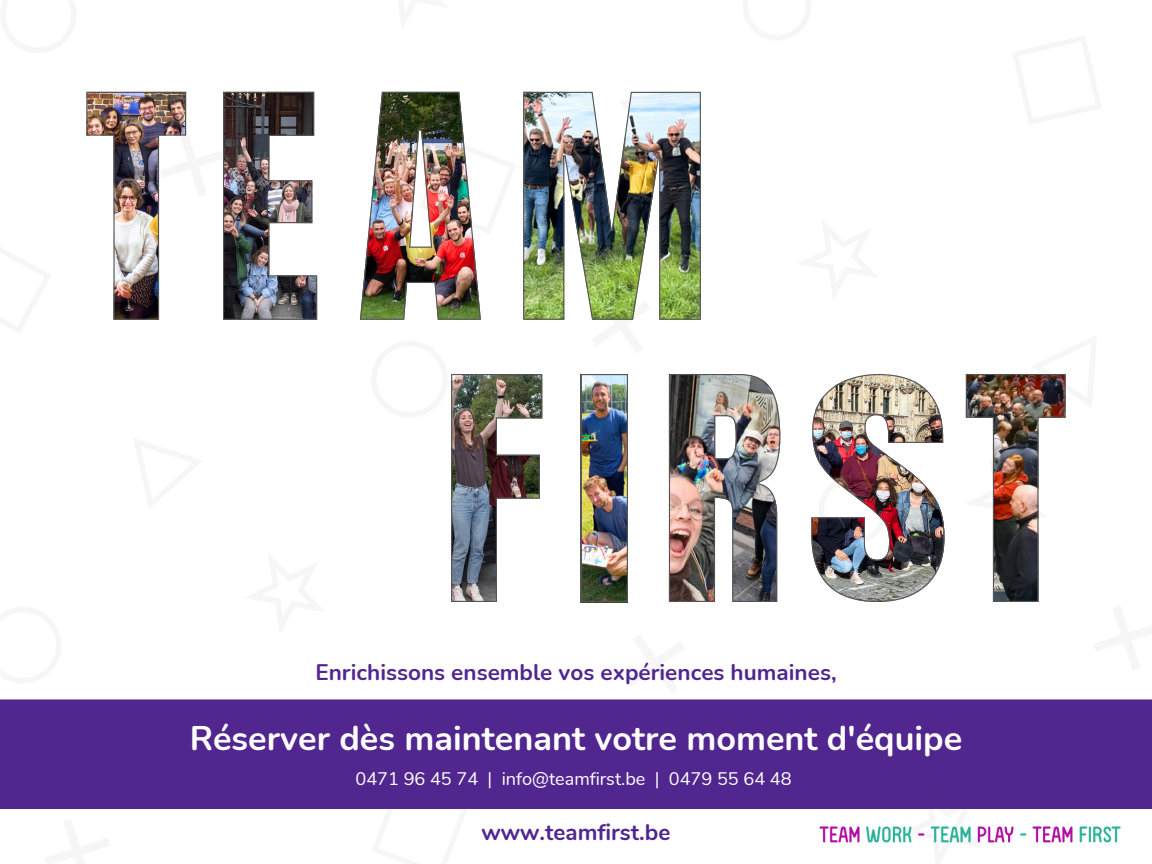
<style>
.page{position:relative;width:1152px;height:864px;background:#fff}
.page>*{position:absolute;margin:0;border:0;box-sizing:border-box;transform-origin:0 0}
.t1{font:700 34.2px "Nunito";color:#fff}
.t2{font:700 22.65px "Nunito";color:#51278f}
.t3{font:700 22.5px "Nunito";color:#51278f}
.t4{font:18.15px "Nunito";color:#fff}
</style>
<div class="page">
<div style="left:0;top:699px;width:1152px;height:110px;background:#51278f"></div>
<div style="left:901px;top:787px;width:82px;height:22px;background:#51278f"></div>
<svg style="left:631px;top:91px;width:61px;height:1px"></svg>
<img style="left:86px;top:92px;width:100px;height:228px">
<img style="left:223px;top:92px;width:94px;height:228px">
<img style="left:360px;top:92px;width:121px;height:228px">
<img style="left:523px;top:92px;width:178px;height:228px">
<img style="left:451px;top:374px;width:91px;height:228px">
<img style="left:581px;top:374px;width:47px;height:228px">
<img style="left:669px;top:374px;width:111px;height:228px">
<img style="left:811px;top:374px;width:133px;height:228px">
<img style="left:965px;top:374px;width:101px;height:228px">
<img style="left:819px;top:826px;width:302px;height:17px">
<div style="left:604px;top:699px;width:98px;height:84px;background:#51278f"></div>
<p class="t3" style="left:315px;top:657px;width:523px">Enrichissons ensemble vos expériences humaines,</p>
<p class="t1" style="left:190px;top:715px;width:774px">Réserver dès maintenant votre moment d'équipe</p>
<p class="t4" style="left:356px;top:766px;width:438px">0471 96 45 74 | info@teamfirst.be | 0479 55 64 48</p>
<p class="t2" style="left:481px;top:817px;width:191px">www.teamfirst.be</p>
</div>
